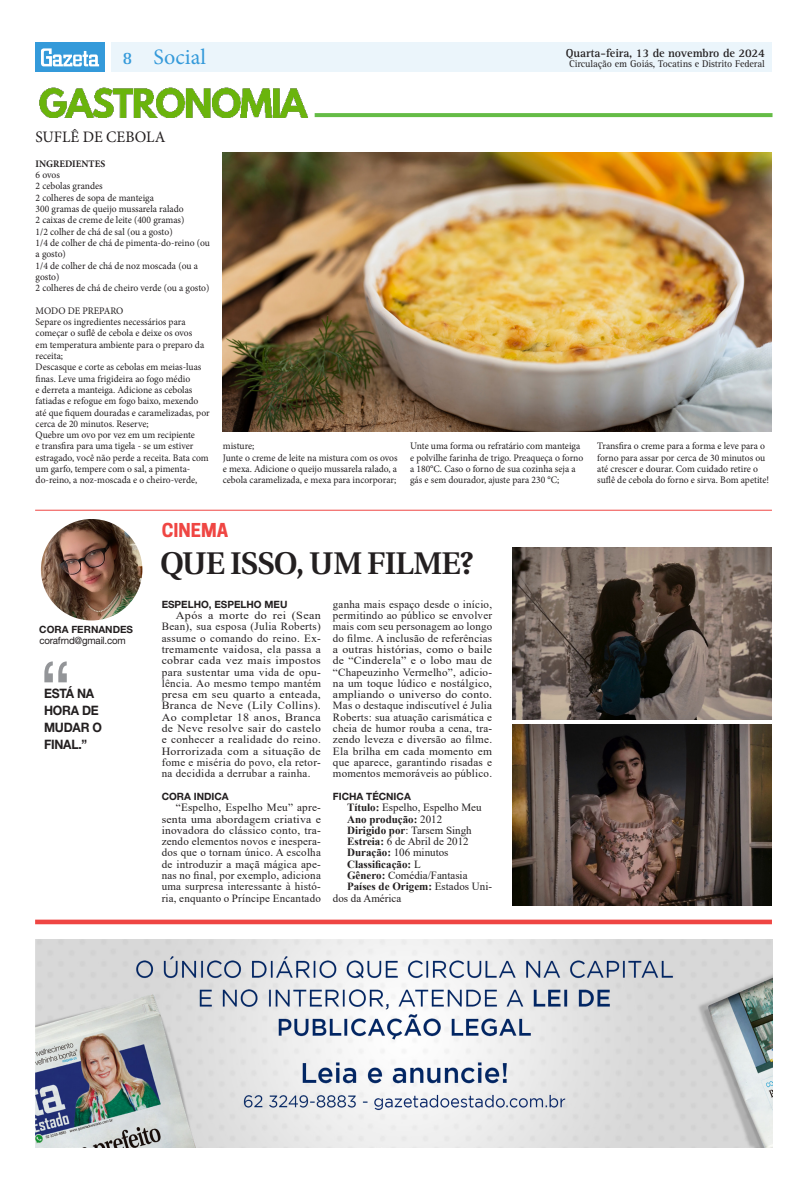
<style>
.page{position:relative;width:808px;height:1191px;background:#fff}
.page>*{position:absolute;margin:0;border:0;box-sizing:border-box;transform-origin:0 0}
.txt_colunas{font:80.9px "Helvetica Neue LT Std";color:#939598;scale:.94 1}
.Manchete{font:600 31.3px "Utopia";letter-spacing:-.025em;color:#231f20}
.t1{font:22px "Minion Pro";color:#349ada}
.Retranca{font:700 18px "Cooper Hewitt";color:#ef4643}
.t2{font:700 18px "Rotis Serif Std";color:#349ada}
.Coluna_nome{font:16px "Minion Pro";color:#231f20}
.txt_colunas-2{font:700 13px/17px "Helvetica Neue LT Std";letter-spacing:-.02em;color:#231f20;scale:.94 1}
.t3{font:700 12px "Rotis Serif Std";letter-spacing:-.01em;color:#231f20}
.TExto_Corrido{font:11px/11.3px "Times New Roman";letter-spacing:.02em;color:#231f20;text-align:justify}
.TExto_Corrido-2{font:11px/11.3px "Times New Roman";letter-spacing:.02em;color:#231f20;text-align:justify;scale:1.1 1}
.TExto_Corrido-3{font:11px/11.3px "Times New Roman";color:#231f20}
.TExto_Corrido-4{font:700 11px "Times New Roman";color:#231f20}
.Intertítulo{font:10px/11.3px "Minion Pro";color:#231f20;scale:.96 1}
.t4{font:10px "Rotis Serif Std";letter-spacing:-.01em;color:#231f20}
.Intertítulo-2{font:700 10px "Helvetica Neue";color:#231f20}
.t5{font:10px "Helvetica Neue LT Std";letter-spacing:-.02em;color:#231f20}
.t6{font:700 10px "Helvetica Neue LT Std";color:#231f20}
.Intertítulo-3{font:700 10px "Minion Pro";color:#231f20;scale:.96 1}
.s1{font-weight:700}
.s2{font-weight:400}
</style>
<div class="page">
<div style="left:111px;top:43px;width:661px;height:29px;background:#ebf5fb"></div>
<div style="left:36px;top:43px;width:69px;height:29px;background:#349ada"></div>
<svg style="left:41px;top:48px;width:58px;height:18px"></svg>
<img style="left:223px;top:152px;width:549px;height:280px">
<img style="left:39px;top:87px;width:269px;height:31px">
<svg style="left:315px;top:113px;width:457px;height:4px;fill:#65bc46"></svg>
<div style="left:35px;top:919px;width:737px;height:5px;background:#ef4643"></div>
<hr style="left:35px;top:510px;width:737px;height:1px;background:#ef4643">
<img style="left:41px;top:519px;width:101px;height:101px;border-radius:51px">
<img style="left:512px;top:547px;width:260px;height:172px">
<img style="left:512px;top:725px;width:260px;height:180px">
<img style="left:35px;top:939px;width:737px;height:208px">
<p class="t2" style="left:122px;top:47px;width:12px">8</p>
<p class="t1" style="left:153px;top:42px;width:54px">Social</p>
<p class="t3" style="left:566px;top:46px;width:200px">Quarta-feira, 13 de novembro de 2024</p>
<p class="t4" style="left:569px;top:58px;width:197px">Circulação em Goiás, Tocatins e Distrito Federal</p>
<p class="Coluna_nome" style="left:35px;top:126px;width:131px">SUFLÊ DE CEBOLA</p>
<p class="Intertítulo-3" style="left:36px;top:157px;width:74px">INGREDIENTES</p>
<p class="Intertítulo" style="left:36px;top:169px;width:27px">6 ovos</p>
<p class="Intertítulo" style="left:36px;top:181px;width:71px">2 cebolas grandes</p>
<p class="Intertítulo" style="left:36px;top:192px;width:125px">2 colheres de sopa de manteiga</p>
<p class="Intertítulo" style="left:36px;top:203px;width:156px">300 gramas de queijo mussarela ralado</p>
<p class="Intertítulo" style="left:36px;top:215px;width:157px">2 caixas de creme de leite (400 gramas)</p>
<p class="Intertítulo" style="left:36px;top:226px;width:144px">1/2 colher de chá de sal (ou a gosto)</p>
<p class="Intertítulo" style="left:36px;top:237px;width:183px">1/4 de colher de chá de pimenta-do-reino (ou a gosto)</p>
<p class="Intertítulo" style="left:36px;top:260px;width:171px">1/4 de colher de chá de noz moscada (ou a gosto)</p>
<p class="Intertítulo" style="left:36px;top:282px;width:183px">2 colheres de chá de cheiro verde (ou a gosto)</p>
<p class="Intertítulo" style="left:36px;top:305px;width:93px">MODO DE PREPARO</p>
<p class="Intertítulo" style="left:36px;top:316px;width:177px">Separe os ingredientes necessários para começar o suflê de cebola e deixe os ovos em temperatura ambiente para o preparo da receita;</p>
<p class="Intertítulo" style="left:36px;top:361px;width:183px">Descasque e corte as cebolas em meias-luas finas. Leve uma frigideira ao fogo médio<br>e derreta a manteiga. Adicione as cebolas fatiadas e refogue em fogo baixo, mexendo até que fiquem douradas e caramelizadas, por cerca de 20 minutos. Reserve;</p>
<p class="Intertítulo" style="left:36px;top:429px;width:182px">Quebre um ovo por vez em um recipiente<br>e transfira para uma tigela - se um estiver estragado, você não perde a receita. Bata com um garfo, tempere com o sal, a pimenta&shy;do-reino, a noz-moscada e o cheiro-verde,</p>
<p class="Intertítulo" style="left:223px;top:441px;width:34px">misture;</p>
<p class="Intertítulo" style="left:223px;top:452px;width:183px;text-align:justify">Junte o creme de leite na mistura com os ovos e mexa. Adicione o queijo mussarela ralado, a cebola caramelizada, e mexa para incorporar;</p>
<p class="Intertítulo" style="left:410px;top:441px;width:182px">Unte uma forma ou refratário com manteiga e polvilhe farinha de trigo. Preaqueça o forno a 180°C. Caso o forno de sua cozinha seja a gás e sem dourador, ajuste para 230 °C;</p>
<p class="Intertítulo" style="left:597px;top:441px;width:180px">Transfira o creme para a forma e leve para o forno para assar por cerca de 30 minutos ou até crescer e dourar. Com cuidado retire o suflê de cebola do forno e sirva. Bom apetite!</p>
<p class="t6" style="left:39px;top:623px;width:95px">CORA FERNANDES</p>
<p class="t5" style="left:40px;top:635px;width:88px">corafrnd@gmail.com</p>
<p class="txt_colunas" style="left:39px;top:642px;width:36px">“</p>
<p class="txt_colunas-2" style="left:44px;top:684px;width:63px">ESTÁ NA<br>HORA DE<br>MUDAR O<br>FINAL.”</p>
<p class="Retranca" style="left:162px;top:519px;width:68px">CINEMA</p>
<p class="Manchete" style="left:160px;top:545px;width:315px">QUE ISSO, UM FILME?</p>
<p class="Intertítulo-2" style="left:162px;top:598px;width:127px">ESPELHO, ESPELHO MEU</p>
<p class="TExto_Corrido-2" style="left:162px;top:609px;width:146px;text-indent:14px">Após a morte do rei (Sean Bean), sua esposa (Julia Roberts) assume o comando do reino. Ex&shy;tremamente vaidosa, ela passa a cobrar cada vez mais impostos para sustentar uma vida de opu&shy;lência. Ao mesmo tempo mantém presa em seu quarto a enteada, Branca de Neve (Lily Collins).<br>Ao completar 18 anos, Branca de Neve resolve sair do castelo e conhecer a realidade do reino.<br>Horrorizada com a situação de fome e miséria do povo, ela retor&shy;na decidida a derrubar a rainha.</p>
<p class="Intertítulo-2" style="left:162px;top:790px;width:69px">CORA INDICA</p>
<p class="TExto_Corrido" style="left:162px;top:801px;width:161px;text-indent:14px">“Espelho, Espelho Meu” apre&shy;senta uma abordagem criativa e inovadora do clássico conto, tra&shy;zendo elementos novos e inespera&shy;dos que o tornam único. A escolha de introduzir a maçã mágica ape&shy;nas no final, por exemplo, adiciona uma surpresa interessante à histó&shy;ria, enquanto o Príncipe Encantado</p>
<p class="TExto_Corrido" style="left:333px;top:598px;width:161px">ganha mais espaço desde o início, permitindo ao público se envolver mais com seu personagem ao longo do filme. A inclusão de referências a outras histórias, como o baile de “Cinderela” e o lobo mau de “Chapeuzinho Vermelho”, adicio&shy;na um toque lúdico e nostálgico, ampliando o universo do conto.<br>Mas o destaque indiscutível é Julia Roberts: sua atuação carismática e cheia de humor rouba a cena, tra&shy;zendo leveza e diversão ao filme.<br>Ela brilha em cada momento em que aparece, garantindo risadas e momentos memoráveis ao público.</p>
<p class="Intertítulo-2" style="left:333px;top:790px;width:79px">FICHA TÉCNICA</p>
<p class="TExto_Corrido-3" style="left:347px;top:801px;width:136px"><span class="s1">Título:</span> Espelho, Espelho Meu</p>
<p class="TExto_Corrido-4" style="left:347px;top:811px;width:97px">Ano produção: <span class="s2">2012</span></p>
<p class="TExto_Corrido-3" style="left:347px;top:824px;width:126px"><span class="s1">Dirigido por</span>: Tarsem Singh</p>
<p class="TExto_Corrido-3" style="left:347px;top:835px;width:123px"><span class="s1">Estreia:</span> 6 de Abril de 2012</p>
<p class="TExto_Corrido-3" style="left:347px;top:846px;width:103px"><span class="s1">Duração:</span> 106 minutos</p>
<p class="TExto_Corrido-4" style="left:347px;top:856px;width:75px">Classificação: <span class="s2">L</span></p>
<p class="TExto_Corrido-3" style="left:347px;top:869px;width:122px"><span class="s1">Gênero:</span> Comédia/Fantasia</p>
<p class="TExto_Corrido-3" style="left:333px;top:880px;width:161px;text-indent:14px"><span class="s1">Países de Origem:</span> Estados Uni&shy;dos da América</p>
</div>
